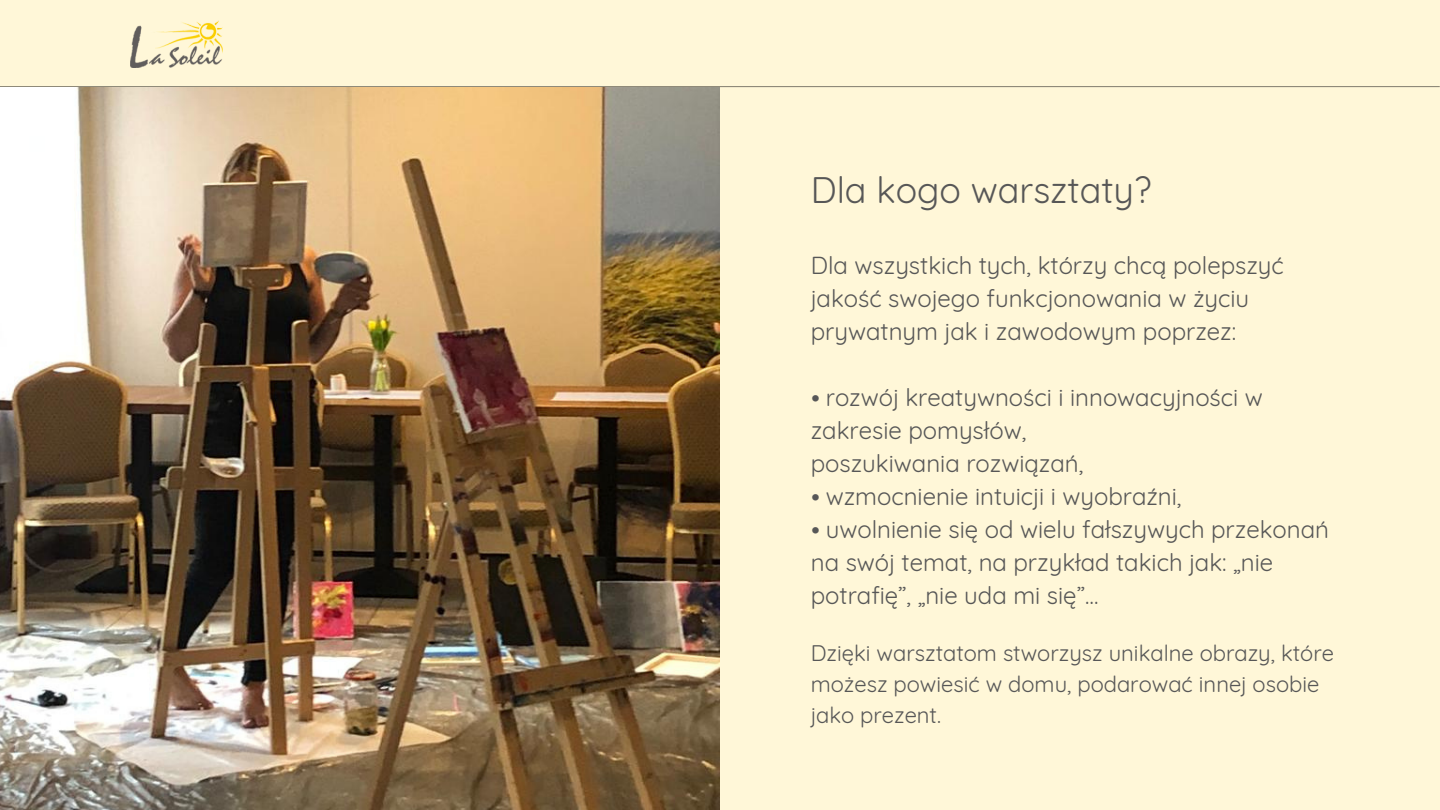
<style>
.page{position:relative;width:1440px;height:810px;background:#fff}
.page>*{position:absolute;margin:0;border:0;box-sizing:border-box;transform-origin:0 0}
.t1{font:36px "Quicksand";color:#575757}
.t2{font:24px/33px "Quicksand";color:#575757}
.t3{font:22px/30.8px "Quicksand";color:#575757}
.s1{font-family:"Free Serif"}
</style>
<div class="page">
<div style="left:0;top:0;width:1440px;height:86px;background:#fff7d8"></div>
<div style="left:720px;top:86px;width:720px;height:724px;background:#fff7d8"></div>
<hr style="left:0;top:86px;width:1440px;height:1px;background:#000">
<img style="left:0;top:87px;width:720px;height:723px">
<img style="left:131px;top:20px;width:91px;height:47px">
<p class="t1" style="left:811px;top:167px;width:342px">Dla kogo warsztaty?</p>
<p class="t2" style="left:811px;top:249px;width:475px">Dla wszystkich tych, którzy chcą polepszyć jakość swojego funkcjonowania w życiu prywatnym jak i zawodowym poprzez:</p>
<p class="t2" style="left:811px;top:381px;width:454px"><span class="s1">⦁</span> rozwój kreatywności i innowacyjności w zakresie pomysłów,</p>
<p class="t2" style="left:811px;top:447px;width:274px">poszukiwania rozwiązań,</p>
<p class="t2" style="left:811px;top:480px;width:372px"><span class="s1">⦁</span> wzmocnienie intuicji i wyobraźni,</p>
<p class="t2" style="left:811px;top:513px;width:520px"><span class="s1">⦁</span> uwolnienie się od wielu fałszywych przekonań na swój temat, na przykład takich jak: „nie potrafię”, „nie uda mi się”…</p>
<p class="t3" style="left:811px;top:638px;width:525px">Dzięki warsztatom stworzysz unikalne obrazy, które możesz powiesić w domu, podarować innej osobie jako prezent.</p>
</div>
